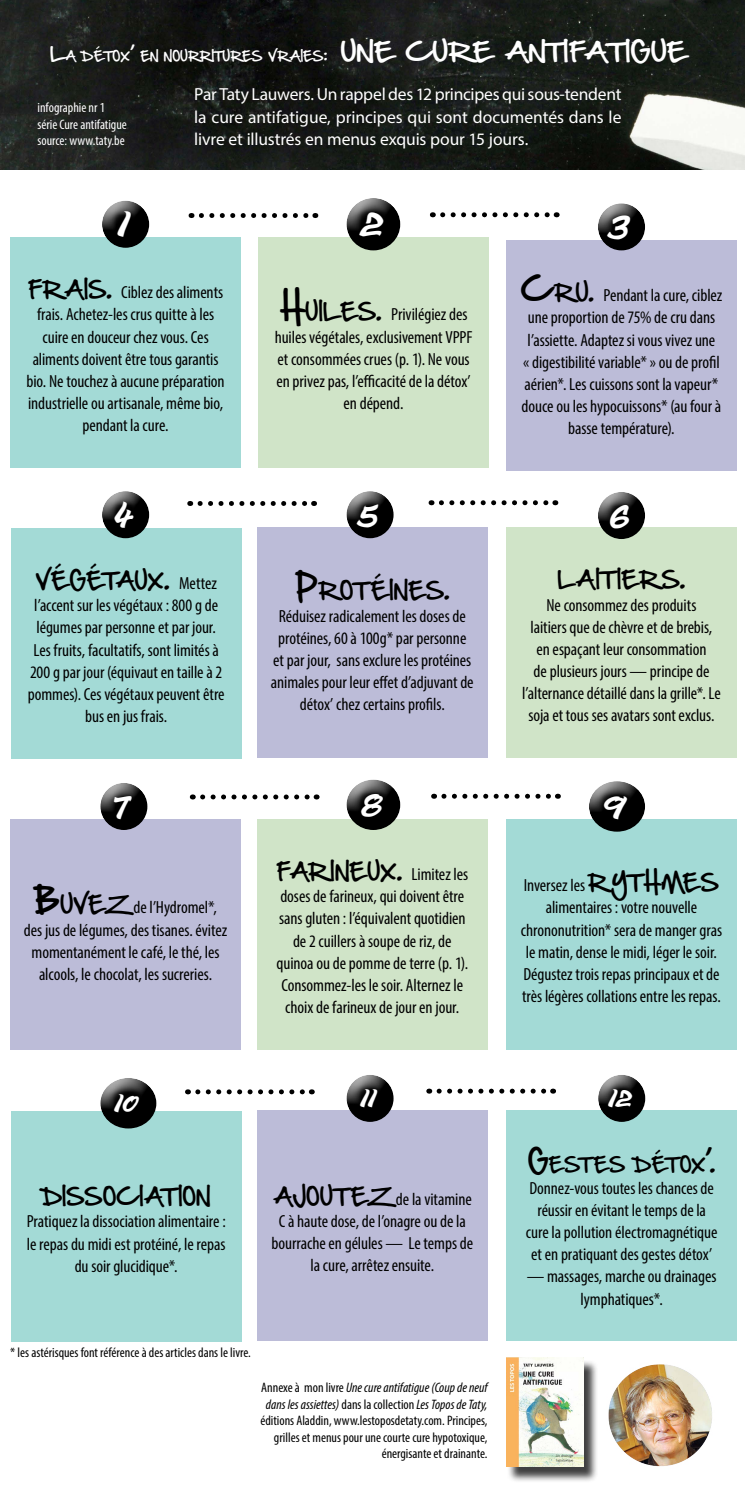
<style>
.page{position:relative;width:745px;height:1489px;background:#fff}
.page>*{position:absolute;margin:0;border:0;box-sizing:border-box;transform-origin:0 0}
.t1{font:30px "Bottle Depot";color:#fff}
.t2{font:21.25px "Bottle Depot";color:#fff}
.t3{font:21px "Hand Of Sean";letter-spacing:-.025em;color:#000}
.t4{font:21px "Hand Of Sean";letter-spacing:.005em;color:#000}
.t5{font:21px "Hand Of Sean";letter-spacing:.04em;color:#000}
.t6{font:21px "Hand Of Sean";letter-spacing:.055em;color:#000}
.t7{font:18.38px "Hand Of Sean";letter-spacing:.015em;color:#000}
.t8{font:condensed 17.62px/22.1px "Myriad Pro";letter-spacing:-.005em;color:#000;text-align:center}
.t9{font:17.5px/22.5px "Myriad Pro";letter-spacing:-.01em;color:#fff;text-align:justify}
.t10{font:condensed 13.75px/16.5px "Myriad Pro";color:#000;text-align:right}
.t11{font:condensed 13.75px/16.5px "Myriad Pro";color:#fff}
.t12{font:12.25px "Hand Of Sean";color:#fff}
.s1{font-size:17.5px}
.s2{font-size:22.75px}
.s3{font-family:"Hand Of Sean";font-stretch:normal;font-size:21px}
.s4{font-family:"Hand Of Sean";font-stretch:normal;font-size:30px}
.s5{font-size:30px}
.s6{font-family:"Myriad Pro";font-stretch:condensed;font-size:17.62px}
.s7{font-style:italic}
.s8{font-size:26.25px}
</style>
<div class="page">
<img style="left:1px;top:0;width:743px;height:170px">
<div style="left:507px;top:1359px;width:90px;height:124px;background:#000;opacity:.75"></div>
<img style="left:506px;top:1357px;width:77px;height:109px">
<img style="left:608px;top:1364px;width:104px;height:103px">
<div style="left:10px;top:237px;width:231px;height:230px;background:#a3dad6"></div>
<div style="left:258px;top:237px;width:230px;height:230px;background:#d0e4c8"></div>
<div style="left:506px;top:240px;width:230px;height:230px;background:#bcbcd8"></div>
<div style="left:257px;top:527px;width:230px;height:230px;background:#bcbcd8"></div>
<div style="left:11px;top:528px;width:230px;height:230px;background:#a3dad6"></div>
<div style="left:506px;top:527px;width:230px;height:230px;background:#d0e4c8"></div>
<div style="left:92px;top:190px;width:65px;height:55px;background:#fff"></div>
<div style="left:94px;top:203px;width:69px;height:45px;background:#000;opacity:.75"></div>
<div style="left:336px;top:188px;width:71px;height:57px;background:#fff"></div>
<div style="left:338px;top:202px;width:76px;height:49px;background:#000;opacity:.75"></div>
<div style="left:587px;top:193px;width:65px;height:55px;background:#fff"></div>
<div style="left:589px;top:206px;width:70px;height:45px;background:#000;opacity:.75"></div>
<div style="left:336px;top:481px;width:65px;height:54px;background:#fff"></div>
<div style="left:338px;top:494px;width:69px;height:44px;background:#000;opacity:.75"></div>
<div style="left:92px;top:481px;width:65px;height:54px;background:#fff"></div>
<div style="left:94px;top:494px;width:69px;height:44px;background:#000;opacity:.75"></div>
<div style="left:587px;top:481px;width:65px;height:55px;background:#fff"></div>
<div style="left:589px;top:495px;width:70px;height:44px;background:#000;opacity:.75"></div>
<div style="left:10px;top:819px;width:231px;height:230px;background:#bcbcd8"></div>
<div style="left:506px;top:819px;width:230px;height:230px;background:#a3dad6"></div>
<div style="left:257px;top:1110px;width:230px;height:230px;background:#bcbcd8"></div>
<div style="left:506px;top:1110px;width:230px;height:230px;background:#a3dad6"></div>
<div style="left:257px;top:819px;width:230px;height:230px;background:#d0e4c8"></div>
<div style="left:11px;top:1110px;width:230px;height:231px;background:#a3dad6"></div>
<div style="left:90px;top:772px;width:65px;height:55px;background:#fff"></div>
<div style="left:92px;top:785px;width:70px;height:45px;background:#000;opacity:.75"></div>
<div style="left:578px;top:771px;width:74px;height:55px;background:#fff"></div>
<div style="left:580px;top:785px;width:79px;height:47px;background:#000;opacity:.75"></div>
<div style="left:336px;top:1064px;width:65px;height:54px;background:#fff"></div>
<div style="left:338px;top:1077px;width:69px;height:45px;background:#000;opacity:.75"></div>
<div style="left:336px;top:769px;width:71px;height:56px;background:#fff"></div>
<div style="left:338px;top:783px;width:76px;height:47px;background:#000;opacity:.75"></div>
<div style="left:89px;top:1067px;width:75px;height:56px;background:#fff"></div>
<div style="left:92px;top:1082px;width:79px;height:46px;background:#000;opacity:.75"></div>
<div style="left:587px;top:1064px;width:65px;height:54px;background:#fff"></div>
<div style="left:589px;top:1077px;width:70px;height:45px;background:#000;opacity:.75"></div>
<svg style="left:201px;top:213px;width:114px;height:5px"></svg>
<svg style="left:200px;top:501px;width:114px;height:5px"></svg>
<svg style="left:202px;top:794px;width:115px;height:5px"></svg>
<svg style="left:198px;top:1089px;width:114px;height:5px"></svg>
<svg style="left:442px;top:212px;width:114px;height:5px"></svg>
<svg style="left:441px;top:500px;width:114px;height:5px"></svg>
<svg style="left:443px;top:793px;width:115px;height:5px"></svg>
<svg style="left:439px;top:1088px;width:114px;height:5px"></svg>
<p class="t12" style="left:50px;top:46px;width:638px"><span class="s1">L</span>a détox<span class="s1">’</span> en nourritures vraies<span class="s1">:</span> <span class="s2">une cure antifatigue</span></p>
<p class="t9" style="left:194px;top:83px;width:428px">Par Taty Lauwers. Un rappel des 12 principes qui sous-tendent la cure antifatigue, principes qui sont documentés dans le livre et illustrés en menus exquis pour 15 jours.</p>
<p class="t11" style="left:37px;top:99px;width:91px">infographie nr 1 série Cure antifatigue source: www.taty.be</p>
<h1 class="t1" style="left:119px;top:202px;width:14px">1</h1>
<h1 class="t1" style="left:362px;top:202px;width:23px">2</h1>
<h1 class="t1" style="left:610px;top:205px;width:21px">3</h1>
<p class="t8" style="left:26px;top:281px;width:200px"><span class="s3">frais</span><span class="s4">.</span> Ciblez des aliments frais. Achetez-les crus quitte à les cuire en douceur chez vous. Ces aliments doivent être tous garantis bio. Ne touchez à aucune préparation industrielle ou artisanale, même bio, pendant la cure.</p>
<p class="t8" style="left:274px;top:303px;width:199px"><span class="s4">H</span><span class="s3">uiles</span><span class="s4">.</span> Privilégiez des huiles végétales, exclusivement VPPF et consommées crues (p. 1). Ne vous en privez pas, l’efficacité de la détox’ en dépend.</p>
<p class="t8" style="left:520px;top:284px;width:203px"><span class="s4">C</span><span class="s3">ru</span><span class="s4">.</span> Pendant la cure, ciblez une proportion de 75% de cru dans l’assiette. Adaptez si vous vivez une<br>« digestibilité variable* » ou de profil aérien*. Les cuissons sont la vapeur* douce ou les hypocuissons* (au four à basse température).</p>
<h1 class="t1" style="left:116px;top:492px;width:20px">4</h1>
<h1 class="t1" style="left:359px;top:492px;width:21px">5</h1>
<h1 class="t1" style="left:611px;top:493px;width:20px">6</h1>
<p class="t3" style="left:35px;top:562px;width:183px">végétaux<span class="s5">.</span> <span class="s6">Mettez</span></p>
<p class="t8" style="left:28px;top:594px;width:198px">l’accent sur les végétaux : 800 g de légumes par personne et par jour.<br>Les fruits, facultatifs, sont limités à<br>200 g par jour (équivaut en taille à 2 pommes). Ces végétaux peuvent être bus en jus frais.</p>
<p class="t5" style="left:294px;top:572px;width:157px"><span class="s5">P</span>rotéines<span class="s5">.</span></p>
<p class="t8" style="left:271px;top:604px;width:204px">Réduisez radicalement les doses de protéines, 60 à 100g* par personne et par jour, sans exclure les protéines animales pour leur effet d’adjuvant de détox’ chez certains profils.</p>
<p class="t6" style="left:557px;top:561px;width:130px">laitiers<span class="s5">.</span></p>
<p class="t8" style="left:521px;top:593px;width:200px">Ne consommez des produits<br>laitiers que de chèvre et de brebis, en espaçant leur consommation<br>de plusieurs jours — principe de l’alternance détaillé dans la grille*. Le soja et tous ses avatars sont exclus.</p>
<h1 class="t1" style="left:362px;top:782px;width:22px">8</h1>
<h1 class="t1" style="left:114px;top:784px;width:20px">7</h1>
<h1 class="t1" style="left:604px;top:784px;width:24px">9</h1>
<p class="t8" style="left:24px;top:896px;width:205px"><span class="s4">B</span><span class="s3">uvez</span> de l’Hydromel*, des jus de légumes, des tisanes. évitez momentanément le café, le thé, les alcools, le chocolat, les sucreries.</p>
<p class="t8" style="left:276px;top:863px;width:193px"><span class="s3">farineux</span><span class="s4">.</span> Limitez les doses de farineux, qui doivent être sans gluten : l’équivalent quotidien de 2 cuillers à soupe de riz, de quinoa ou de pomme de terre (p. 1).<br>Consommez-les le soir. Alternez le choix de farineux de jour en jour.</p>
<p class="t8" style="left:520px;top:874px;width:202px">Inversez les <span class="s3">rythmes </span>alimentaires : votre nouvelle chrononutrition* sera de manger gras le matin, dense le midi, léger le soir.<br>Dégustez trois repas principaux et de très légères collations entre les repas.</p>
<p class="t2" style="left:115px;top:1087px;width:26px">10</p>
<p class="t2" style="left:608px;top:1082px;width:25px">12</p>
<p class="t2" style="left:361px;top:1082px;width:18px">11</p>
<p class="t4" style="left:42px;top:1177px;width:170px">dissociation</p>
<p class="t8" style="left:27px;top:1210px;width:200px">Pratiquez la dissociation alimentaire : le repas du midi est protéiné, le repas du soir glucidique*.</p>
<p class="t8" style="left:271px;top:1187px;width:203px"><span class="s3">ajoutez</span> de la vitamine<br>C à haute dose, de l’onagre ou de la bourrache en gélules — Le temps de la cure, arrêtez ensuite.</p>
<p class="t10" style="left:10px;top:1343px;width:242px">* les astérisques font référence à des articles dans le livre.</p>
<p class="t10" style="left:260px;top:1379px;width:228px">Annexe à mon livre <span class="s7">Une cure antifatigue (Coup de neuf dans les assiettes)</span> dans la collection <span class="s7">Les Topos de Taty, </span>éditions Aladdin, www.lestoposdetaty.com. Principes, grilles et menus pour une courte cure hypotoxique, énergisante et drainante.</p>
<p class="t7" style="left:527px;top:1147px;width:189px"><span class="s8">G</span>estes détox<span class="s8">’</span><span class="s5">.</span></p>
<p class="t8" style="left:525px;top:1176px;width:193px">Donnez-vous toutes les chances de réussir en évitant le temps de la cure la pollution électromagnétique et en pratiquant des gestes détox’</p>
<p class="t8" style="left:526px;top:1265px;width:191px">— massages, marche ou drainages lymphatiques*.</p>
</div>
